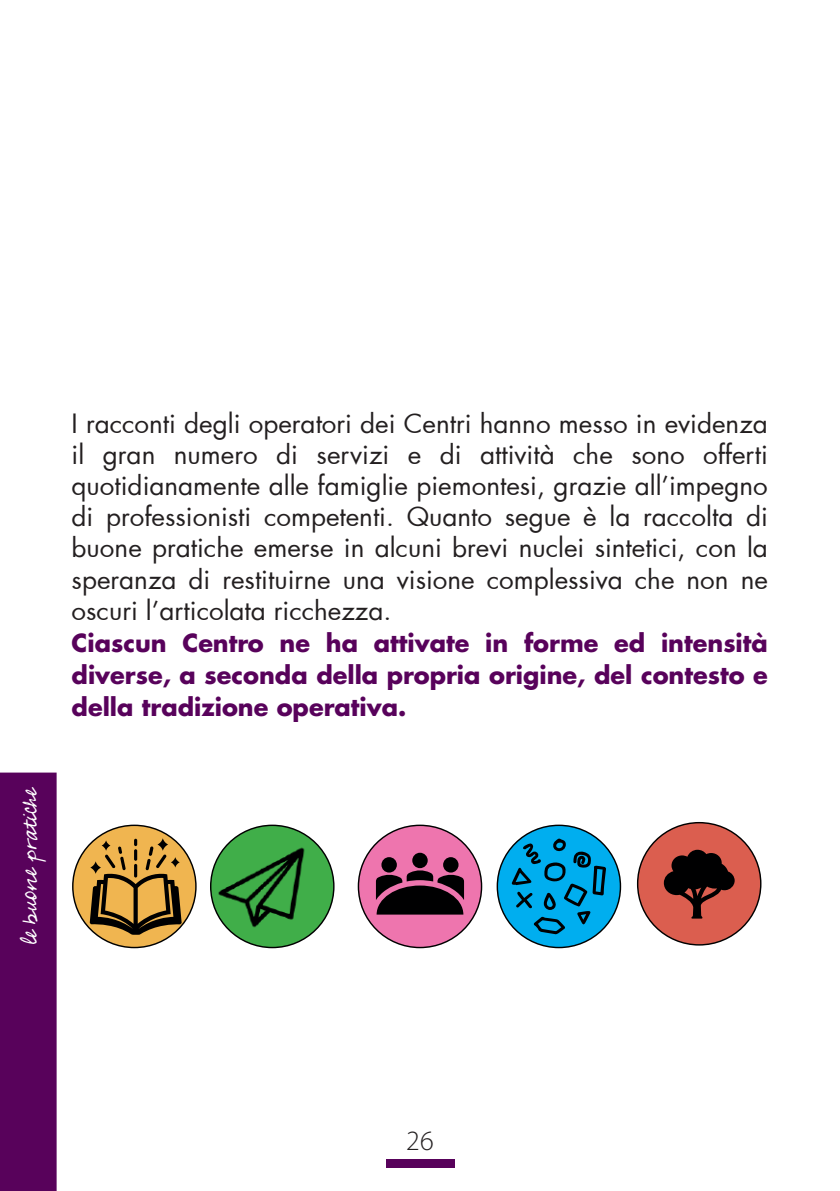
<style>
.page{position:relative;width:840px;height:1191px;background:#fff}
.page>*{position:absolute;margin:0;border:0;box-sizing:border-box;transform-origin:0 0}
.t1{font:300 28px "Myriad Pro";color:#231f20}
.t2{font:26px/31.2px "Futura";color:#231f20;text-align:justify}
.t3{font:700 24px/32px "Futura LT";color:#58025b;text-align:justify}
.t4{font:24px "Milko";color:#fff}
</style>
<div class="page">
<div style="left:386px;top:1159px;width:68px;height:8px;background:#58025b"></div>
<div style="left:0;top:772px;width:57px;height:419px;background:#58025b;border:2px solid #58025b"></div>
<div style="left:73px;top:825px;width:123px;height:122px;background:#f0b550;border-radius:50%"></div>
<svg style="left:89px;top:838px;width:92px;height:96px"></svg>
<div style="left:210px;top:825px;width:123px;height:122px;background:#40ae49;border-radius:50%"></div>
<div style="left:358px;top:825px;width:123px;height:122px;background:#ee75ae;border-radius:50%"></div>
<div style="left:412px;top:852px;width:15px;height:16px;background:#000001;border-radius:50%"></div>
<div style="left:443px;top:857px;width:15px;height:15px;background:#000001;border-radius:50%"></div>
<div style="left:381px;top:857px;width:15px;height:15px;background:#000001;border-radius:50%"></div>
<svg style="left:376px;top:869px;width:88px;height:45px"></svg>
<div style="left:497px;top:825px;width:123px;height:122px;background:#00aeef;border-radius:50%"></div>
<svg style="left:511px;top:838px;width:94px;height:96px"></svg>
<div style="left:637px;top:822px;width:123px;height:123px;background:#db5e4f;border-radius:50%"></div>
<svg style="left:663px;top:849px;width:71px;height:69px"></svg>
<img style="left:210px;top:836px;width:101px;height:101px">
<p class="t4" style="left:12px;top:945px;width:160px;rotate:-90deg">le buone pratiche</p>
<p class="t2" style="left:72px;top:407px;width:697px">I racconti degli operatori dei Centri hanno messo in evidenza il gran numero di servizi e di attività che sono offerti quotidianamente alle famiglie piemontesi, grazie all’impegno di professionisti competenti. Quanto segue è la raccolta di buone pratiche emerse in alcuni brevi nuclei sintetici, con la speranza di restituirne una visione complessiva che non ne oscuri l’articolata ricchezza.</p>
<p class="t3" style="left:72px;top:626px;width:697px">Ciascun Centro ne ha attivate in forme ed intensità diverse, a seconda della propria origine, del contesto e della tradizione operativa.</p>
<p class="t1" style="left:406px;top:1125px;width:29px">26</p>
</div>
